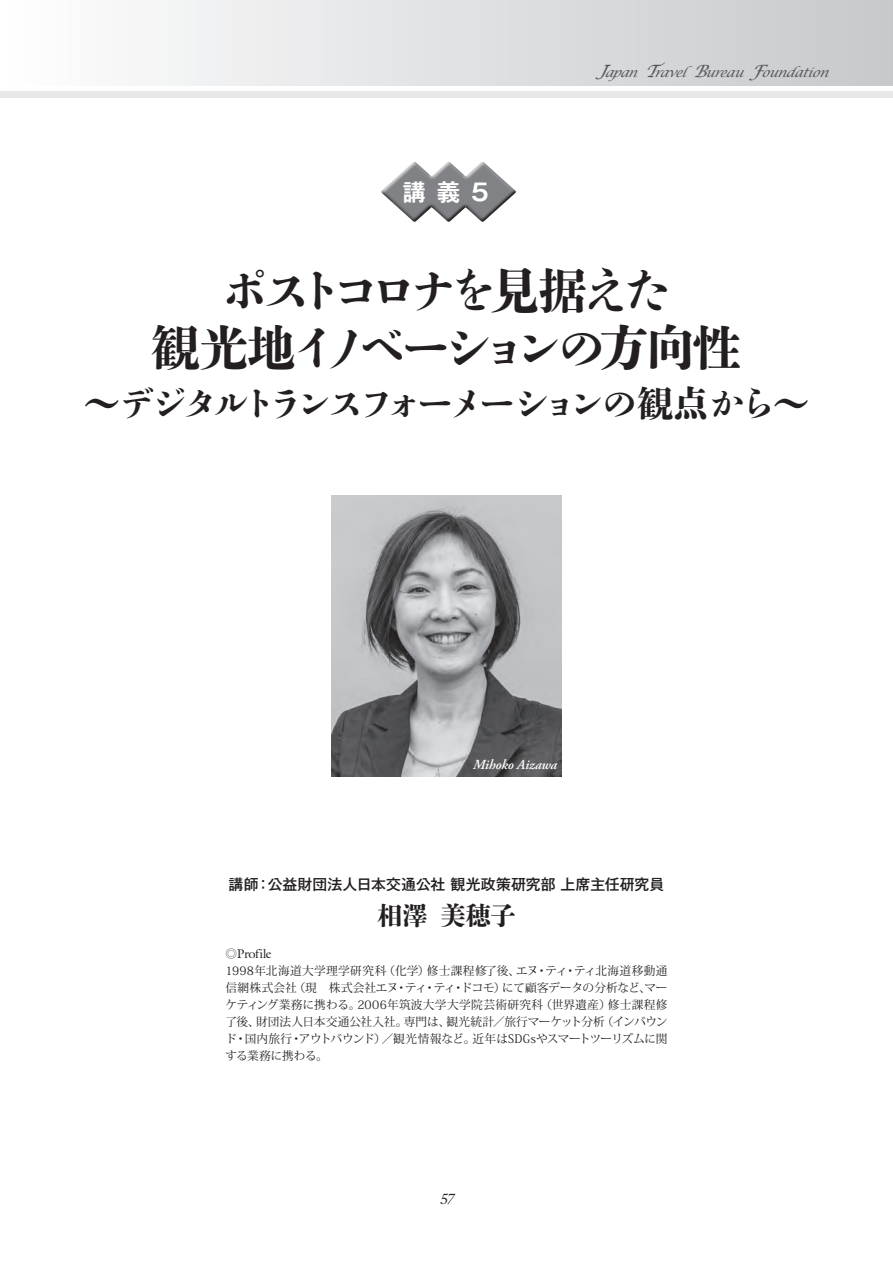
<style>
.page{position:relative;width:893px;height:1263px;background:#fff}
.page>*{position:absolute;margin:0;border:0;box-sizing:border-box;transform-origin:0 0}
.t1{font:48.9px/57.4px "Shuei Shogo M Std H";letter-spacing:-.15em;color:#231f20;text-align:center}
.t2{font:36.15px "Shuei Shogo M Std H";letter-spacing:-.145em;color:#231f20}
.t3{font:25.5px "Shuei Shogo M Std H";color:#231f20}
.t4{font:700 23.4px "Gothic MB101 Pro De";color:#fff}
.t5{font:500 14.85px "Gothic MB101 Pro";letter-spacing:-.005em;color:#231f20}
.t6{font:italic 14.85px "Galliard";color:#231f20}
.t7{font:italic 600 13.8px "Adobe Garamond Pro";letter-spacing:-.005em;color:#fff}
.t8{font:italic 12.75px "Lucida Calligraphy";color:#57585a}
.t9{font:12.75px "Galliard";letter-spacing:-.02em;color:#231f20}
.t10{font:11.7px/17px "Koz Min Pro";letter-spacing:-.025em;color:#231f20;text-align:justify}
.s1{font-size:16.95px}
.s2{font-family:"Koz Min Pro";font-size:11.7px}
</style>
<div class="page">
<div style="left:0;top:0;width:893px;height:85px;background:linear-gradient(to right,#fefeff,#c7c8ca)"></div>
<div style="left:0;top:91px;width:893px;height:7px;background:#e6e7e9"></div>
<div style="left:378px;top:160px;width:139px;height:35px;background:#fff;opacity:.75"></div>
<div style="left:378px;top:189px;width:139px;height:36px;background:#231f20;opacity:.75"></div>
<img style="left:332px;top:495px;width:229px;height:281px">
<h3 class="t4" style="left:402px;top:173px;width:88px">講義5</h3>
<p class="t8" style="left:597px;top:65px;width:237px"><span class="s1">J</span>apan <span class="s1">T</span>ravel<span class="s1">B</span>ureau <span class="s1">F</span>oundation</p>
<h1 class="t1" style="left:151px;top:260px;width:592px">ポストコロナを見据えた<br>観光地イノベーションの方向性</h1>
<h2 class="t2" style="left:84px;top:377px;width:727px">～デジタルトランスフォーメーションの観点から～</h2>
<p class="t7" style="left:473px;top:757px;width:85px">Mihoko Aizawa</p>
<p class="t5" style="left:229px;top:872px;width:437px">講師：公益財団法人日本交通公社 観光政策研究部 上席主任研究員</p>
<h3 class="t3" style="left:377px;top:897px;width:140px">相澤 美穂子</h3>
<p class="t9" style="left:225px;top:946px;width:48px"><span class="s2">◎</span>Profile</p>
<p class="t10" style="left:225px;top:961px;width:444px">1998年北海道大学理学研究科（化学）修士課程修了後、エヌ・ティ・ティ北海道移動通信網株式会社（現　株式会社エヌ・ティ・ティ・ドコモ）にて顧客データの分析など、マーケティング業務に携わる。2006年筑波大学大学院芸術研究科（世界遺産）修士課程修了後、財団法人日本交通公社入社。専門は、観光統計／旅行マーケット分析（インバウンド・国内旅行・アウトバウンド）／観光情報など。近年はSDGsやスマートツーリズムに関する業務に携わる。</p>
<p class="t6" style="left:439px;top:1190px;width:16px">57</p>
</div>
